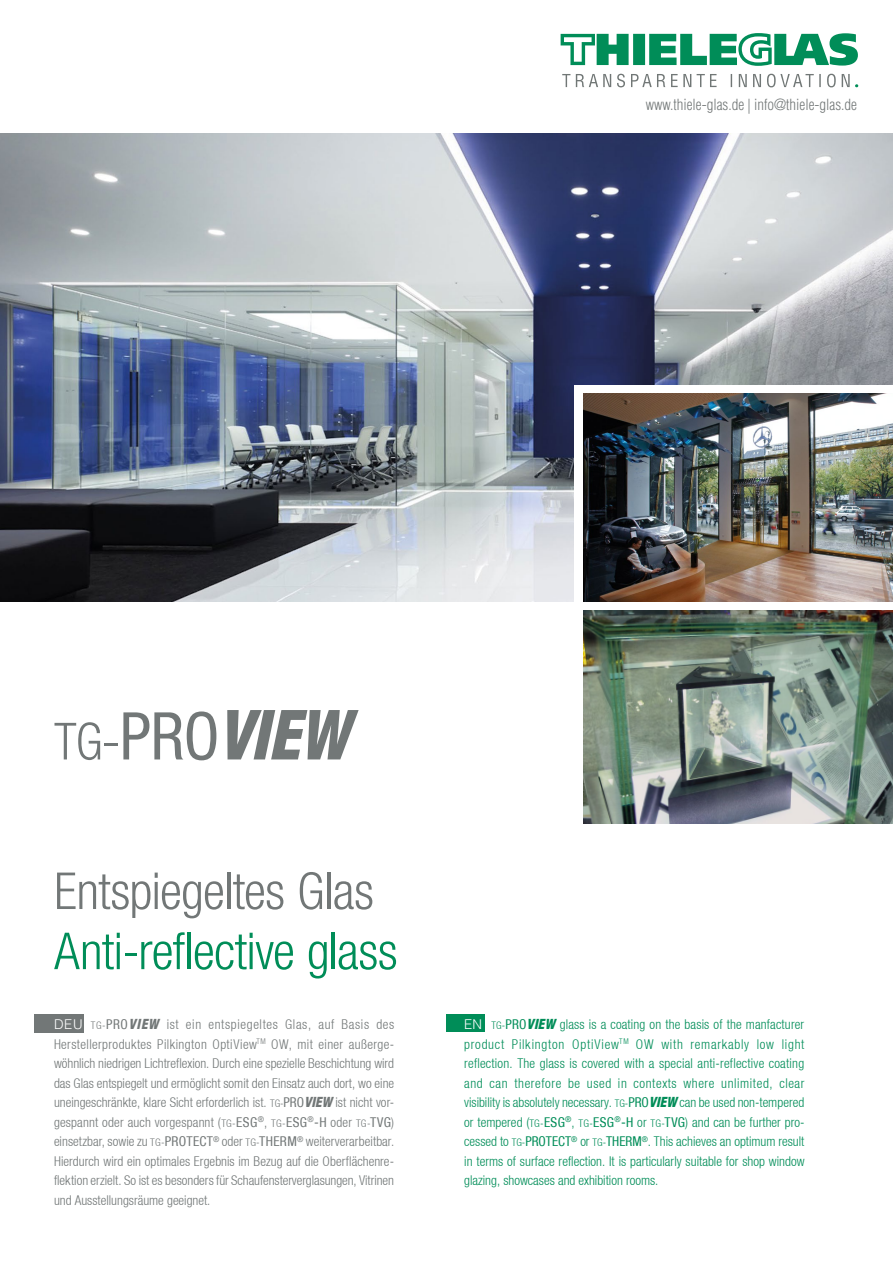
<style>
.page{position:relative;width:893px;height:1263px;background:#fff}
.page>*{position:absolute;margin:0;border:0;box-sizing:border-box;transform-origin:0 0}
.t1{font:65.85px "Helve Con Bla Obl";color:#727777}
.t2{font:300 condensed 51px "Helvetica Neue";letter-spacing:-.01em;color:#008d58}
.t3{font:300 condensed 51px "Helvetica Neue";letter-spacing:-.01em;color:#727777}
.t4{font:300 condensed 15px "Helvetica LT Std";color:#727777}
.t5{font:300 condensed 13.5px/19.5px "Helvetica Neue";color:#727777;text-align:justify}
.t6{font:300 condensed 13.5px/19.5px "Helvetica Neue";color:#008d58;text-align:justify}
.s1{font-family:"Helvetica Neue";font-weight:300;font-stretch:condensed;font-size:51.3px}
.s2{font-family:"Helvetica LT Std";font-weight:300;font-stretch:condensed;font-size:51.3px}
.s3{font-family:"Helvetica Neue";font-stretch:condensed}
.s4{font-family:"Helvetica LT Std";font-stretch:normal;color:#fff}
.s5{font-size:10.5px}
.s6{font-weight:400}
.s7{font-family:"Helve Con Bla Obl";font-weight:400;font-stretch:normal}
</style>
<div class="page">
<img style="left:0;top:133px;width:893px;height:469px">
<svg style="left:561px;top:33px;width:297px;height:33px"></svg>
<svg style="left:562px;top:74px;width:296px;height:13px"></svg>
<div style="left:574px;top:385px;width:319px;height:446px;background:#fff"></div>
<img style="left:584px;top:393px;width:309px;height:209px">
<img style="left:584px;top:611px;width:309px;height:212px">
<div style="left:34px;top:1015px;width:50px;height:18px;background:#727777"></div>
<div style="left:446px;top:1014px;width:39px;height:18px;background:#008d58"></div>
<h1 class="t1" style="left:54px;top:694px;width:296px"><span class="s1">TG</span><span class="s2">-</span><span class="s3">PRO</span>VIEW</h1>
<h2 class="t3" style="left:54px;top:862px;width:321px">Entspiegeltes Glas</h2>
<h2 class="t2" style="left:54px;top:922px;width:345px">Anti-reflective glass</h2>
<p class="t4" style="left:646px;top:95px;width:213px">www.thiele-glas.de | info@thiele-glas.de</p>
<p class="t5" style="left:54px;top:1015px;width:342px"><span class="s4">DEU</span> <span class="s5">TG-</span><span class="s6">PRO</span><span class="s7">VIEW</span> ist ein entspiegeltes Glas, auf Basis des Herstellerproduktes Pilkington OptiView<sup>TM</sup> OW, mit einer außerge&shy;wöhnlich niedrigen Lichtreflexion. Durch eine spezielle Beschichtung wird das Glas entspiegelt und ermöglicht somit den Einsatz auch dort, wo eine uneingeschränkte, klare Sicht erforderlich ist. <span class="s5">TG-</span><span class="s6">PRO</span><span class="s7">VIEW</span> ist nicht vor&shy;gespannt oder auch vorgespannt (<span class="s5">TG-</span><span class="s6">ESG</span><sup>®</sup>, <span class="s5">TG-</span><span class="s6">ESG</span><sup>®</sup><span class="s6">-H</span> oder <span class="s5">TG-</span><span class="s6">TVG</span>) einsetzbar, sowie zu <span class="s5">TG-</span><span class="s6">PROTECT</span><sup>®</sup> oder <span class="s5">TG-</span><span class="s6">THERM</span><sup>®</sup> weiterverarbeitbar.<br>Hierdurch wird ein optimales Ergebnis im Bezug auf die Oberflächenre&shy;flektion erzielt. So ist es besonders für Schaufensterverglasungen, Vitrinen und Ausstellungsräume geeignet.</p>
<p class="t6" style="left:464px;top:1015px;width:342px"><span class="s4">EN</span> <span class="s5">TG-</span><span class="s6">PRO</span><span class="s7">VIEW</span> glass is a coating on the basis of the manfacturer product Pilkington OptiView<sup>TM</sup> OW with remarkably low light reflection. The glass is covered with a special anti-reflective coating and can therefore be used in contexts where unlimited, clear visibility is absolutely necessary. <span class="s5">TG-</span><span class="s6">PRO</span><span class="s7">VIEW</span> can be used non-tempered or tempered (<span class="s5">TG-</span><span class="s6">ESG</span><sup>®</sup>, <span class="s5">TG-</span><span class="s6">ESG</span><sup>®</sup><span class="s6">-H</span> or <span class="s5">TG-</span><span class="s6">TVG</span>) and can be further pro&shy;cessed to <span class="s5">TG-</span><span class="s6">PROTECT</span><sup>®</sup> or <span class="s5">TG-</span><span class="s6">THERM</span><sup>®</sup>. This achieves an optimum result in terms of surface reflection. It is particularly suitable for shop window glazing, showcases and exhibition rooms.</p>
</div>
